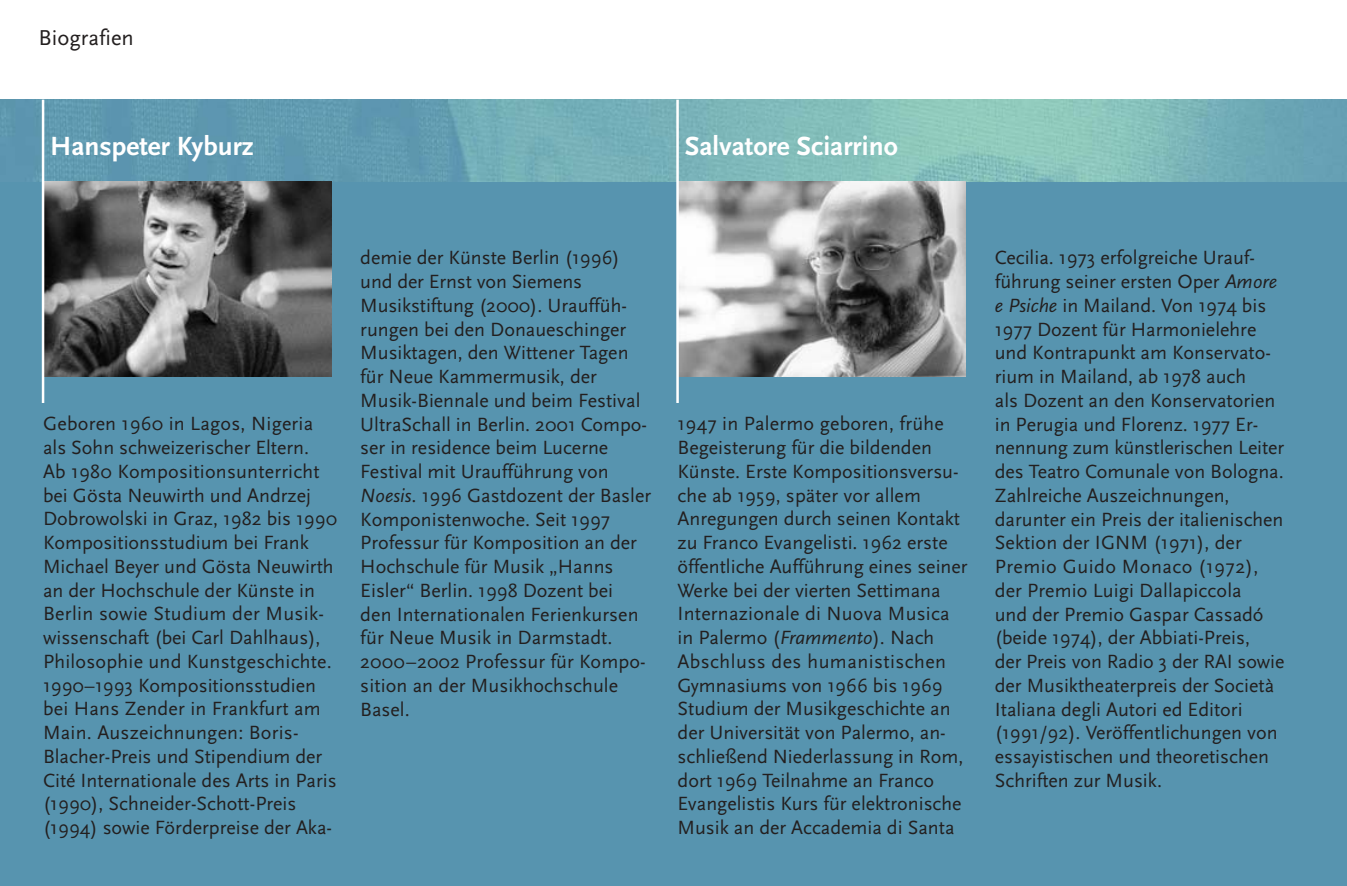
<style>
.page{position:relative;width:1347px;height:886px;background:#fff}
.page>*{position:absolute;margin:0;border:0;box-sizing:border-box;transform-origin:0 0}
.t1{font:700 27.5px "Scala Sans";color:#fff}
.t2{font:22.5px "Scala Sans";color:#231f1f}
.t3{font:20px/23.8px "Scala Sans";color:#231f1f}
.s1{font-style:italic}
</style>
<div class="page">
<div style="left:0;top:100px;width:1346px;height:786px;background:#5794af"></div>
<img style="left:0;top:100px;width:1346px;height:81px">
<img style="left:679px;top:181px;width:286px;height:195px">
<img style="left:44px;top:181px;width:288px;height:195px">
<hr style="left:42px;top:100px;width:2px;height:303px;background:#fff">
<hr style="left:676px;top:100px;width:3px;height:303px;background:#fff">
<p class="t2" style="left:39px;top:30px;width:97px">Biografien</p>
<h1 class="t1" style="left:50px;top:135px;width:205px">Hanspeter Kyburz</h1>
<h1 class="t1" style="left:684px;top:135px;width:215px">Salvatore Sciarrino</h1>
<p class="t3" style="left:43px;top:414px;width:295px">Geboren 1960 in Lagos, Nigeria als Sohn schweizerischer Eltern.<br>Ab 1980 Kompositionsunterricht bei Gösta Neuwirth und Andrzej Dobrowolski in Graz, 1982 bis 1990<br>Kompositionsstudium bei Frank Michael Beyer und Gösta Neuwirth an der Hochschule der Künste in Berlin sowie Studium der Musik&shy;wissenschaft (bei Carl Dahlhaus), Philosophie und Kunstgeschichte.<br>1990–1993 Kompositionsstudien bei Hans Zender in Frankfurt am Main. Auszeichnungen: Boris-Blacher-Preis und Stipendium der Cité Internationale des Arts in Paris (1990), Schneider-Schott-Preis (1994) sowie Förderpreise der Aka-</p>
<p class="t3" style="left:360px;top:248px;width:292px">demie der Künste Berlin (1996) und der Ernst von Siemens<br>Musikstiftung (2000). Urauffüh&shy;rungen bei den Donaueschinger<br>Musiktagen, den Wittener Tagen für Neue Kammermusik, der<br>Musik-Biennale und beim Festival<br>UltraSchall in Berlin. 2001 Compo&shy;ser in residence beim Lucerne<br>Festival mit Uraufführung von<br><span class="s1">Noesis</span>. 1996 Gastdozent der Basler<br>Komponistenwoche. Seit 1997<br>Professur für Komposition an der<br>Hochschule für Musik „Hanns<br>Eisler“ Berlin. 1998 Dozent bei<br>den Internationalen Ferienkursen für Neue Musik in Darmstadt.<br>2000–2002 Professur für Kompo&shy;sition an der Musikhochschule<br>Basel.</p>
<p class="t3" style="left:677px;top:414px;width:291px">1947 in Palermo geboren, frühe<br>Begeisterung für die bildenden<br>Künste. Erste Kompositionsversu&shy;che ab 1959, später vor allem<br>Anregungen durch seinen Kontakt zu Franco Evangelisti. 1962 erste öffentliche Aufführung eines seiner<br>Werke bei der vierten Settimana<br>Internazionale di Nuova Musica in Palermo (<span class="s1">Frammento</span>). Nach<br>Abschluss des humanistischen<br>Gymnasiums von 1966 bis 1969<br>Studium der Musikgeschichte an der Universität von Palermo, an&shy;schließend Niederlassung in Rom, dort 1969 Teilnahme an Franco<br>Evangelistis Kurs für elektronische<br>Musik an der Accademia di Santa</p>
<p class="t3" style="left:994px;top:248px;width:291px">Cecilia. 1973 erfolgreiche Urauf&shy;führung seiner ersten Oper <span class="s1">Amore e Psiche</span> in Mailand. Von 1974 bis<br>1977 Dozent für Harmonielehre und Kontrapunkt am Konservato&shy;rium in Mailand, ab 1978 auch<br>als Dozent an den Konservatorien in Perugia und Florenz. 1977 Er&shy;nennung zum künstlerischen Leiter des Teatro Comunale von Bologna.<br>Zahlreiche Auszeichnungen, darunter ein Preis der italienischen<br>Sektion der IGNM (1971), der<br>Premio Guido Monaco (1972), der Premio Luigi Dallapiccola<br>und der Premio Gaspar Cassadó (beide 1974), der Abbiati-Preis,<br>der Preis von Radio 3 der RAI sowie der Musiktheaterpreis der Società<br>Italiana degli Autori ed Editori (1991/92). Veröffentlichungen von essayistischen und theoretischen<br>Schriften zur Musik.</p>
</div>
